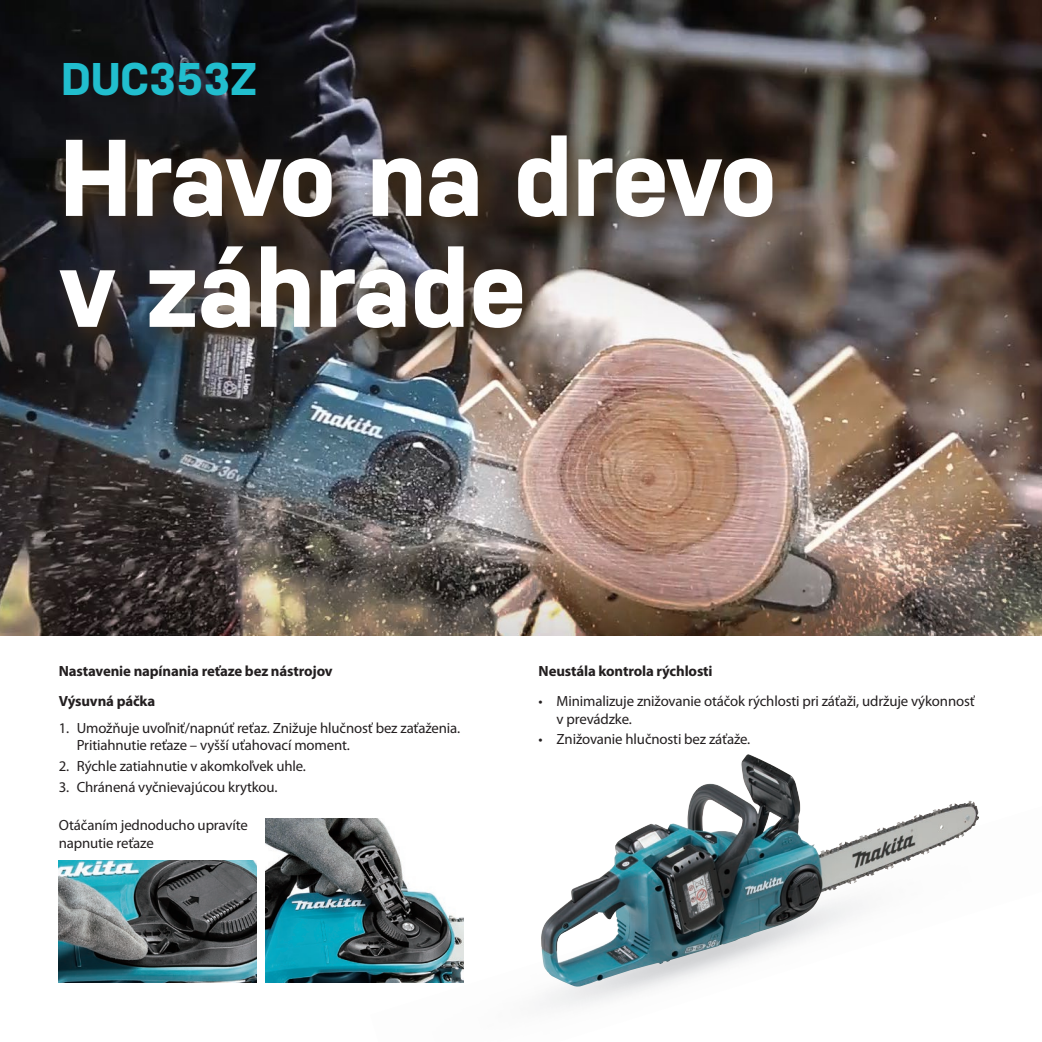
<style>
.page{position:relative;width:1042px;height:1042px;background:#fff}
.page>*{position:absolute;margin:0;border:0;box-sizing:border-box;transform-origin:0 0}
.t1{font:700 108.67px/111px "Nudista";letter-spacing:-.01em;color:#fff}
.t2{font:700 45.68px "Nudista";letter-spacing:-.01em;color:#21bece}
.t3{font:14.88px/17.8px "Myriad Pro";letter-spacing:-.01em;color:#231f20}
.t4{font:700 14.88px/29.8px "Myriad Pro";letter-spacing:-.01em;color:#231f20}
</style>
<div class="page">
<img style="left:0;top:0;width:1042px;height:635px">
<img style="left:59px;top:860px;width:197px;height:122px">
<img style="left:266px;top:818px;width:104px;height:164px">
<img style="left:370px;top:805px;width:609px;height:203px">
<img style="left:541px;top:754px;width:234px;height:232px">
<div style="left:48px;top:122px;width:753px;height:234px;background:#4a331a;opacity:.85"></div>
<h2 class="t2" style="left:61px;top:46px;width:197px">DUC353Z</h2>
<h1 class="t1" style="left:60px;top:113px;width:719px">Hravo na drevo v záhrade</h1>
<p class="t4" style="left:59px;top:656px;width:275px">Nastavenie napínania reťaze bez nástrojov<br>Výsuvná páčka</p>
<p class="t3" style="left:77px;top:719px;width:385px;text-indent:-18px">1. Umožňuje uvoľniť/napnúť reťaz. Znižuje hlučnosť bez zaťaženia.<br>Pritiahnutie reťaze – vyšší uťahovací moment.</p>
<p class="t3" style="left:59px;top:757px;width:249px">2. Rýchle zatiahnutie v akomkoľvek uhle.</p>
<p class="t3" style="left:59px;top:778px;width:220px">3. Chránená vyčnievajúcou krytkou.</p>
<p class="t3" style="left:59px;top:816px;width:190px">Otáčaním jednoducho upravíte napnutie reťaze</p>
<p class="t4" style="left:538px;top:656px;width:175px">Neustála kontrola rýchlosti</p>
<p class="t3" style="left:556px;top:692px;width:420px;text-indent:-18px">• Minimalizuje znižovanie otáčok rýchlosti pri záťaži, udržuje výkonnosť v prevádzke.</p>
<p class="t3" style="left:538px;top:731px;width:213px">• Znižovanie hlučnosti bez záťaže.</p>
</div>
